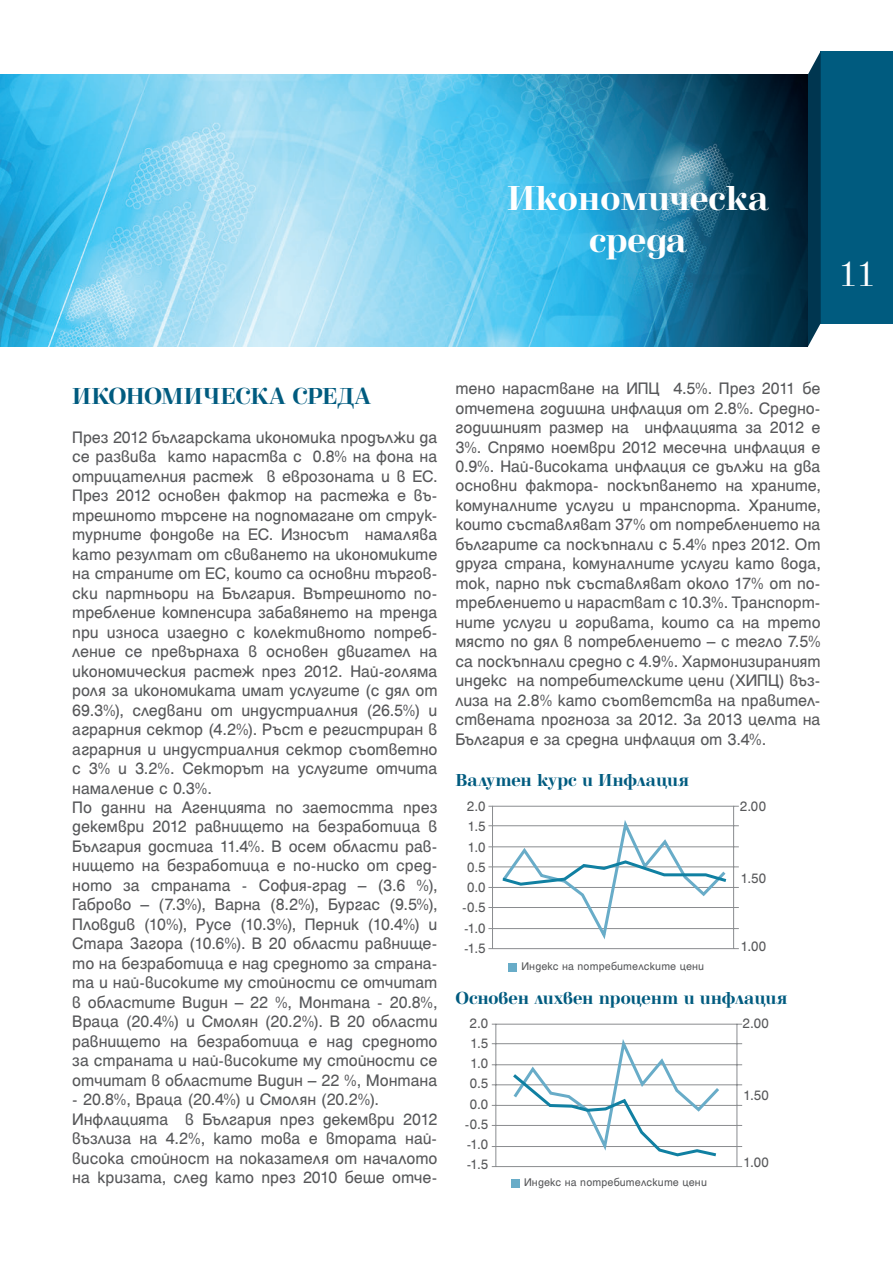
<style>
.page{position:relative;width:893px;height:1263px;background:#fff}
.page>*{position:absolute;margin:0;border:0;box-sizing:border-box;transform-origin:0 0}
.t1{font:700 36px/42px "Elfin CYR";color:#fff;text-align:center}
.t2{font:36px "Elfin CYR";color:#fff}
.t3{font:700 24px "Elfin CYR";letter-spacing:-.005em;color:#005b7f}
.t4{font:18px/19.5px "Helen Bg";letter-spacing:-.005em;color:#57585a}
.t5{font:700 18px "Elfin CYR";letter-spacing:-.005em;color:#005b7f}
.t6{font:15px/20.2px "Helen Bg";letter-spacing:.015em;color:#57585a;text-align:center}
.t7{font:12px "Helen Bg";letter-spacing:.01em;color:#57585a}
</style>
<div class="page">
<div style="left:821px;top:51px;width:72px;height:272px;background:#005b7f"></div>
<svg style="left:808px;top:51px;width:13px;height:296px;background:#14465e"></svg>
<img style="left:0;top:74px;width:808px;height:273px">
<hr style="left:488px;top:806px;width:251px;height:1px;background:#8a8c8f">
<hr style="left:488px;top:825px;width:251px;height:1px;background:#8a8c8f">
<hr style="left:492px;top:806px;width:1px;height:143px;background:#8a8c8f">
<hr style="left:733px;top:806px;width:1px;height:143px;background:#8a8c8f">
<hr style="left:488px;top:846px;width:251px;height:1px;background:#8a8c8f">
<hr style="left:488px;top:866px;width:251px;height:1px;background:#8a8c8f">
<hr style="left:488px;top:887px;width:251px;height:1px;background:#8a8c8f">
<hr style="left:488px;top:907px;width:251px;height:1px;background:#8a8c8f">
<hr style="left:488px;top:928px;width:251px;height:1px;background:#8a8c8f">
<hr style="left:488px;top:948px;width:251px;height:1px;background:#8a8c8f">
<svg style="left:499px;top:820px;width:230px;height:120px"></svg>
<div style="left:508px;top:963px;width:9px;height:8px;background:#68acc8"></div>
<hr style="left:492px;top:1024px;width:250px;height:1px;background:#8a8c8f">
<hr style="left:492px;top:1043px;width:250px;height:1px;background:#8a8c8f">
<hr style="left:495px;top:1024px;width:1px;height:143px;background:#8a8c8f">
<hr style="left:737px;top:1024px;width:1px;height:143px;background:#8a8c8f">
<hr style="left:492px;top:1064px;width:250px;height:1px;background:#8a8c8f">
<hr style="left:492px;top:1084px;width:250px;height:1px;background:#8a8c8f">
<hr style="left:492px;top:1105px;width:250px;height:1px;background:#8a8c8f">
<hr style="left:492px;top:1125px;width:250px;height:1px;background:#8a8c8f">
<hr style="left:492px;top:1146px;width:250px;height:1px;background:#8a8c8f">
<hr style="left:492px;top:1166px;width:250px;height:1px;background:#8a8c8f">
<svg style="left:510px;top:1039px;width:212px;height:118px"></svg>
<div style="left:511px;top:1179px;width:8px;height:9px;background:#68acc8"></div>
<h1 class="t1" style="left:507px;top:178px;width:264px">Икономическа среда</h1>
<h1 class="t2" style="left:839px;top:255px;width:37px">11</h1>
<h2 class="t3" style="left:72px;top:383px;width:300px">ИКОНОМИЧЕСКА СРЕДА</h2>
<p class="t4" style="left:72px;top:427px;width:367px">През 2012 българската икономика продължи да се развива като нараства с 0.8% на фона на отрицателния растеж в еврозоната и в ЕС.<br>През 2012 основен фактор на растежа е въ&shy;трешното търсене на подпомагане от струк&shy;турните фондове на ЕС. Износът намалява като резултат от свиването на икономиките на страните от ЕС, които са основни търгов&shy;ски партньори на България. Вътрешното по&shy;требление компенсира забавянето на тренда при износа изаедно с колективното потреб&shy;ление се превърнаха в основен двигател на икономическия растеж през 2012. Най-голяма роля за икономиката имат услугите (с дял от 69.3%), следвани от индустриалния (26.5%) и аграрния сектор (4.2%). Ръст е регистриран в аграрния и индустриалния сектор съответно с 3% и 3.2%. Секторът на услугите отчита намаление с 0.3%.<br>По данни на Агенцията по заетостта през декември 2012 равнището на безработица в България достига 11.4%. В осем области рав&shy;нището на безработица е по-ниско от сред&shy;ното за страната - София-град – (3.6 %), Габрово – (7.3%), Варна (8.2%), Бургас (9.5%), Пловдив (10%), Русе (10.3%), Перник (10.4%) и Стара Загора (10.6%). В 20 области равнище&shy;то на безработица е над средното за страна&shy;та и най-високите му стойности се отчитат в областите Видин – 22 %, Монтана - 20.8%, Враца (20.4%) и Смолян (20.2%). В 20 области равнището на безработица е над средното за страната и най-високите му стойности се отчитат в областите Видин – 22 %, Монтана</p>
<p class="t4" style="left:72px;top:1090px;width:367px">- 20.8%, Враца (20.4%) и Смолян (20.2%).<br>Инфлацията в България през декември 2012 възлиза на 4.2%, като това е втората най&shy;висока стойност на показателя от началото на кризата, след като през 2010 беше отче-</p>
<p class="t4" style="left:455px;top:379px;width:367px;text-align:justify">тено нарастване на ИПЦ 4.5%. През 2011 бе отчетена годишна инфлация от 2.8%. Средно&shy;годишният размер на инфлацията за 2012 е 3%. Спрямо ноември 2012 месечна инфлация е 0.9%. Най-високата инфлация се дължи на два основни фактора- поскъпването на храните, комуналните услуги и транспорта. Храните, които съставляват 37% от потреблението на българите са поскъпнали с 5.4% през 2012. От друга страна, комуналните услуги като вода, ток, парно пък съставляват около 17% от по&shy;треблението и нарастват с 10.3%. Транспорт&shy;ните услуги и горивата, които са на трето място по дял в потреблението – с тегло 7.5% са поскъпнали средно с 4.9%. Хармонизираният индекс на потребителските цени (ХИПЦ) въз&shy;лиза на 2.8% като съответства на правител&shy;ствената прогноза за 2012. За 2013 целта на България е за средна инфлация от 3.4%.</p>
<p class="t5" style="left:455px;top:771px;width:235px">Валутен курс и Инфлация</p>
<p class="t6" style="left:462px;top:796px;width:25px">2.0<br>1.5<br>1.0<br>0.5<br>0.0 -0.5 -1.0 -1.5</p>
<p class="t6" style="left:740px;top:796px;width:28px">2.00</p>
<p class="t6" style="left:741px;top:868px;width:27px">1.50</p>
<p class="t6" style="left:741px;top:936px;width:27px">1.00</p>
<p class="t7" style="left:521px;top:960px;width:184px">Индекс на потребителските цени</p>
<p class="t5" style="left:455px;top:988px;width:333px">Основен лихвен процент и инфлация</p>
<p class="t6" style="left:465px;top:1013px;width:25px">2.0<br>1.5<br>1.0<br>0.5<br>0.0 -0.5 -1.0 -1.5</p>
<p class="t6" style="left:742px;top:1013px;width:28px">2.00</p>
<p class="t6" style="left:743px;top:1085px;width:27px">1.50</p>
<p class="t6" style="left:743px;top:1152px;width:27px">1.00</p>
<p class="t7" style="left:524px;top:1176px;width:184px">Индекс на потребителските цени</p>
</div>
